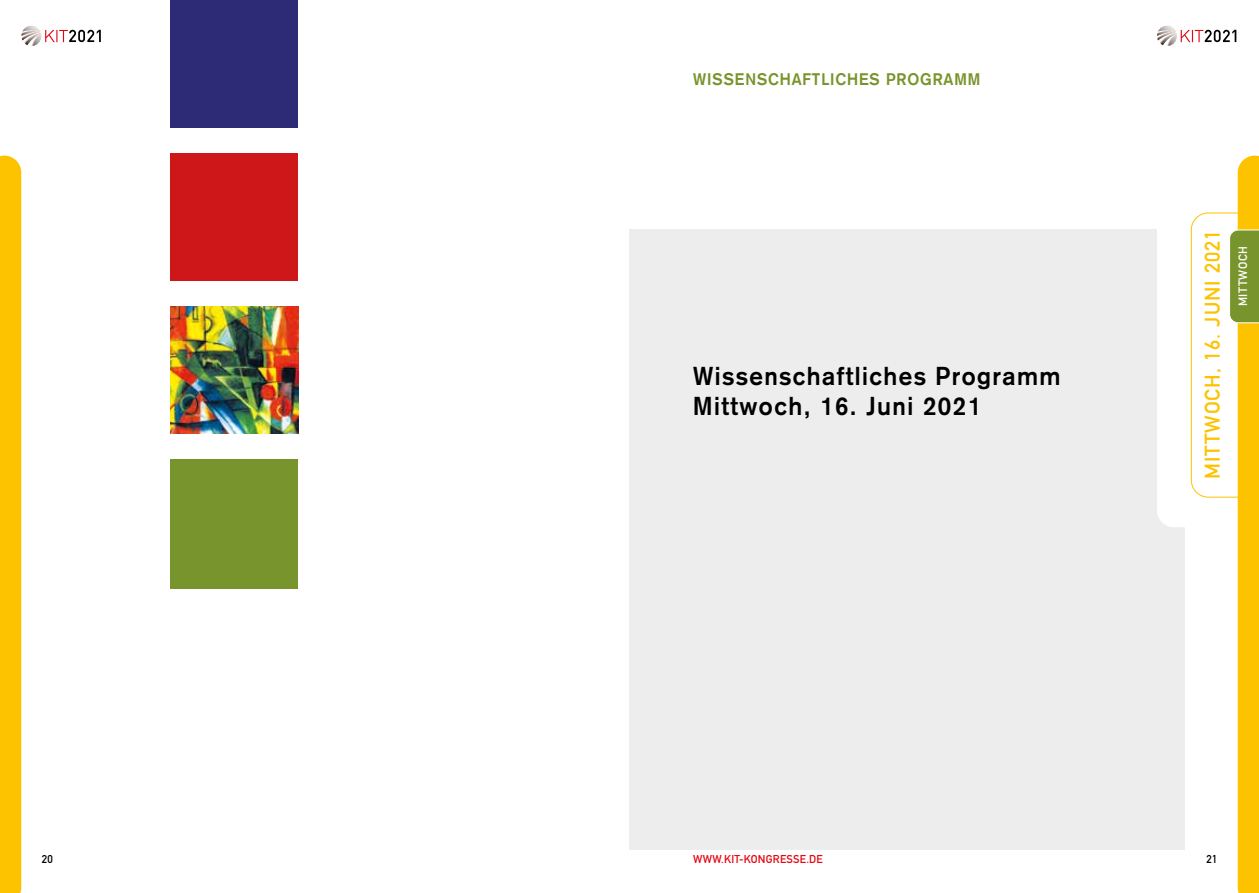
<style>
.page{position:relative;width:1259px;height:893px;background:#fff}
.page>*{position:absolute;margin:0;border:0;box-sizing:border-box;transform-origin:0 0}
.t1{font:700 25.5px/30px "Akzidenz Grotesk";letter-spacing:.06em;color:#000;scale:.95 1}
.t2{font:21px "DIN Mittelschrift";letter-spacing:.05em;color:#fdc300}
.t3{font:700 16.5px "Akzidenz Grotesk";letter-spacing:.06em;color:#78942c;scale:.95 1}
.t4{font:12px "DIN Mittelschrift";letter-spacing:.05em;color:#fff}
.t5{font:11.25px "DIN Mittelschrift";letter-spacing:.02em;color:#e30613}
.t6{font:11.25px "DIN Mittelschrift";color:#000}
</style>
<div class="page">
<div style="left:0;top:156px;width:21px;height:737px;background:#fdc300"></div>
<svg style="left:21px;top:26px;width:80px;height:20px"></svg>
<svg style="left:1157px;top:26px;width:79px;height:20px"></svg>
<div style="left:1179px;top:43px;width:58px;height:8px;background:#fff"></div>
<div style="left:44px;top:43px;width:58px;height:8px;background:#fff"></div>
<div style="left:629px;top:230px;width:555px;height:620px;background:#ededed"></div>
<div style="left:1157px;top:198px;width:80px;height:329px;background:#fff;border-radius:17px"></div>
<svg style="left:1191px;top:156px;width:68px;height:737px"></svg>
<div style="left:170px;top:0;width:128px;height:128px;background:#2d2b76"></div>
<div style="left:170px;top:153px;width:128px;height:128px;background:#cd1719"></div>
<div style="left:170px;top:459px;width:128px;height:130px;background:#78942c"></div>
<img style="left:171px;top:306px;width:127px;height:128px">
<p class="t3" style="left:693px;top:70px;width:304px">WISSENSCHAFTLICHES PROGRAMM</p>
<p class="t1" style="left:693px;top:361px;width:388px">Wissenschaftliches Programm<br>Mittwoch, 16. Juni 2021</p>
<p class="t2" style="left:1200px;top:479px;width:251px;rotate:-90deg">MITTWOCH, 16. JUNI 2021</p>
<p class="t4" style="left:1235px;top:306px;width:62px;rotate:-90deg">MITTWOCH</p>
<p class="t6" style="left:42px;top:853px;width:13px">20</p>
<p class="t5" style="left:693px;top:853px;width:131px">WWW.KIT-KONGRESSE.DE</p>
<p class="t6" style="left:1206px;top:853px;width:13px">21</p>
</div>
